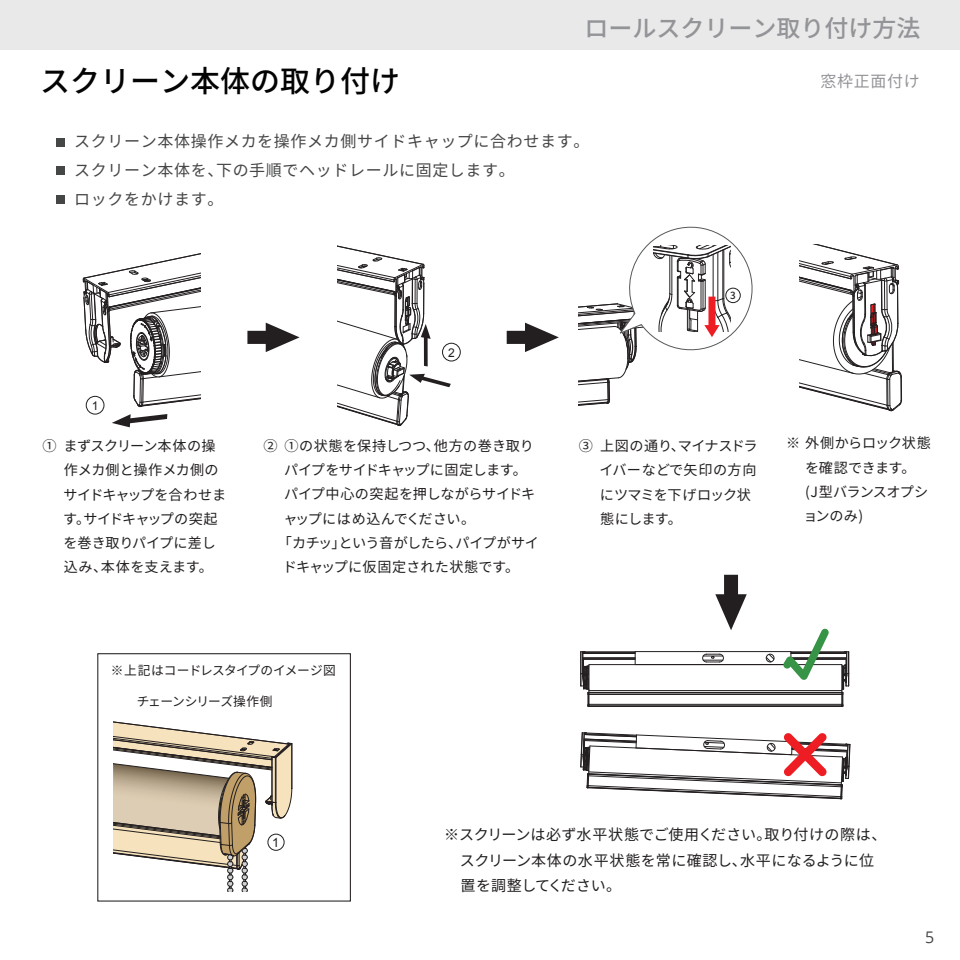
<style>
.page{position:relative;width:960px;height:960px;background:#fff}
.page>*{position:absolute;margin:0;border:0;box-sizing:border-box;transform-origin:0 0}
.t1{font:500 30px "Noto Sans CJ Kjp";color:#030303}
.t2{font:500 24px "Noto Sans CJ Kjp";color:#939498}
.t3{font:16px/29px "Noto Sans CJ Kjp";letter-spacing:.04em;color:#454647}
.t4{font:16px "Noto Sans CJ Kjp";letter-spacing:.04em;color:#939498}
.t5{font:16px "Open Sans";color:#454646}
.t6{font:15px/25.8px "Noto Sans CJ Kjp";color:#231f20}
.t7{font:14.1px/24.2px "Noto Sans CJ Kjp";letter-spacing:-.015em;color:#231f20}
.t8{font:14.1px "Noto Sans CJ Kjp";letter-spacing:-.045em;color:#231f20}
.t9{font:14.1px "Noto Sans CJ Kjp";letter-spacing:.03em;color:#231f20}
.t10{font:14.1px "Noto Sans CJ Kjp";letter-spacing:.015em;color:#231f20}
.t11{font:12.7px "Noto Sans CJ Kjp";letter-spacing:-.03em;color:#231f20}
.t12{font:12.7px "Arial";color:#231f20}
.t13{font:12.1px "Arial";color:#231f20}
.t14{font:500 9.9px "Noto Sans CJ Kjp";color:#231f20}
</style>
<div class="page">
<div style="left:0;top:0;width:960px;height:50px;background:#e9e9e9"></div>
<div style="left:56px;top:138px;width:8px;height:9px;background:#454646"></div>
<div style="left:56px;top:166px;width:8px;height:9px;background:#454646"></div>
<div style="left:56px;top:195px;width:8px;height:9px;background:#454646"></div>
<svg style="left:715px;top:575px;width:32px;height:55px"></svg>
<svg style="left:765px;top:653px;width:10px;height:10px"></svg>
<hr style="left:589px;top:664px;width:253px;height:1px;background:#231f20">
<hr style="left:589px;top:690px;width:253px;height:1px;background:#231f20">
<svg style="left:635px;top:652px;width:1px;height:12px"></svg>
<div style="left:766px;top:654px;width:8px;height:8px;border:1px solid #231f20;border-radius:50%"></div>
<hr style="left:635px;top:651px;width:156px;height:1px;background:#231f20">
<hr style="left:583px;top:657px;width:52px;height:1px;background:#231f20">
<svg style="left:702px;top:653px;width:22px;height:10px"></svg>
<hr style="left:791px;top:657px;width:56px;height:1px;background:#231f20">
<hr style="left:583px;top:651px;width:52px;height:1px;background:#231f20">
<hr style="left:791px;top:651px;width:56px;height:1px;background:#231f20">
<hr style="left:791px;top:659px;width:56px;height:1px;background:#231f20">
<hr style="left:583px;top:659px;width:52px;height:1px;background:#231f20">
<hr style="left:589px;top:704px;width:253px;height:1px;background:#231f20">
<hr style="left:589px;top:694px;width:253px;height:1px;background:#231f20">
<hr style="left:589px;top:705px;width:253px;height:1px;background:#231f20">
<hr style="left:589px;top:693px;width:253px;height:1px;background:#231f20">
<hr style="left:589px;top:692px;width:253px;height:1px;background:#231f20">
<hr style="left:589px;top:706px;width:253px;height:1px;background:#231f20">
<hr style="left:583px;top:653px;width:52px;height:1px;background:#231f20">
<hr style="left:791px;top:653px;width:56px;height:1px;background:#231f20">
<hr style="left:791px;top:652px;width:56px;height:1px;background:#231f20">
<hr style="left:583px;top:652px;width:52px;height:1px;background:#231f20">
<hr style="left:583px;top:658px;width:52px;height:1px;background:#231f20">
<hr style="left:791px;top:658px;width:56px;height:1px;background:#231f20">
<svg style="left:580px;top:651px;width:10px;height:56px"></svg>
<svg style="left:841px;top:651px;width:9px;height:56px"></svg>
<svg style="left:580px;top:732px;width:271px;height:68px"></svg>
<svg style="left:783px;top:628px;width:46px;height:52px"></svg>
<svg style="left:247px;top:323px;width:53px;height:29px"></svg>
<svg style="left:507px;top:323px;width:52px;height:29px"></svg>
<div style="left:86px;top:396px;width:18px;height:18px;border:1px solid #231f20;border-radius:50%"></div>
<svg style="left:83px;top:253px;width:117px;height:154px"></svg>
<svg style="left:112px;top:414px;width:55px;height:13px"></svg>
<div style="left:442px;top:343px;width:19px;height:18px;border:1px solid #231f20;border-radius:50%"></div>
<svg style="left:337px;top:245px;width:114px;height:181px"></svg>
<svg style="left:578px;top:226px;width:175px;height:180px"></svg>
<svg style="left:799px;top:245px;width:103px;height:166px"></svg>
<svg style="left:113px;top:721px;width:180px;height:170px"></svg>
<div style="left:268px;top:834px;width:16px;height:17px;border:1px solid #231f20;border-radius:50%"></div>
<div style="left:97px;top:653px;width:254px;height:249px;border:1px solid #231f20"></div>
<h1 class="t1" style="left:40px;top:64px;width:362px">スクリーン本体の取り付け</h1>
<h2 class="t2" style="left:584px;top:15px;width:337px">ロールスクリーン取り付け方法</h2>
<p class="t4" style="left:821px;top:72px;width:101px">窓枠正面付け</p>
<p class="t3" style="left:74px;top:127px;width:517px">スクリーン本体操作メカを操作メカ側サイドキャップに合わせます。スクリーン本体を、下の手順でヘッドレールに固定します。<br>ロックをかけます。</p>
<p class="t13" style="left:92px;top:398px;width:8px">1</p>
<p class="t13" style="left:448px;top:345px;width:8px">2</p>
<p class="t14" style="left:730px;top:290px;width:7px">3</p>
<p class="t7" style="left:263px;top:434px;width:16px">②</p>
<p class="t9" style="left:285px;top:438px;width:251px">①の状態を保持しつつ、他方の巻き取り</p>
<p class="t7" style="left:579px;top:434px;width:16px">③</p>
<p class="t8" style="left:284px;top:462px;width:244px">パイプをサイドキャップに固定します。</p>
<p class="t7" style="left:284px;top:483px;width:253px">パイプ中心の突起を押しながらサイドキ</p>
<p class="t7" style="left:283px;top:507px;width:193px">ャップにはめ込んでください。</p>
<p class="t8" style="left:278px;top:535px;width:263px">「カチッ」という音がしたら、パイプがサイ</p>
<p class="t10" style="left:283px;top:559px;width:238px">ドキャップに仮固定された状態です。</p>
<p class="t7" style="left:43px;top:434px;width:16px">①</p>
<p class="t7" style="left:600px;top:434px;width:159px">上図の通り、マイナスドライバーなどで矢印の方向にツマミを下げロック状態にします。</p>
<p class="t7" style="left:63px;top:434px;width:165px">まずスクリーン本体の操作メカ側と操作メカ側のサイドキャップを合わせます。サイドキャップの突起を巻き取りパイプに差し込み、本体を支えます。</p>
<p class="t7" style="left:803px;top:432px;width:129px;text-indent:-17px">※ 外側からロック状態を確認できます。<br>(J型バランスオプションのみ)</p>
<p class="t11" style="left:111px;top:663px;width:226px">※上記はコードレスタイプのイメージ図</p>
<p class="t11" style="left:137px;top:694px;width:137px">チェーンシリーズ操作側</p>
<p class="t12" style="left:272px;top:834px;width:9px">1</p>
<p class="t6" style="left:460px;top:822px;width:428px;text-indent:-16px">※スクリーンは必ず水平状態でご使用ください。取り付けの際は、スクリーン本体の水平状態を常に確認し、水平になるように位置を調整してください。</p>
<p class="t5" style="left:925px;top:926px;width:11px">5</p>
</div>
